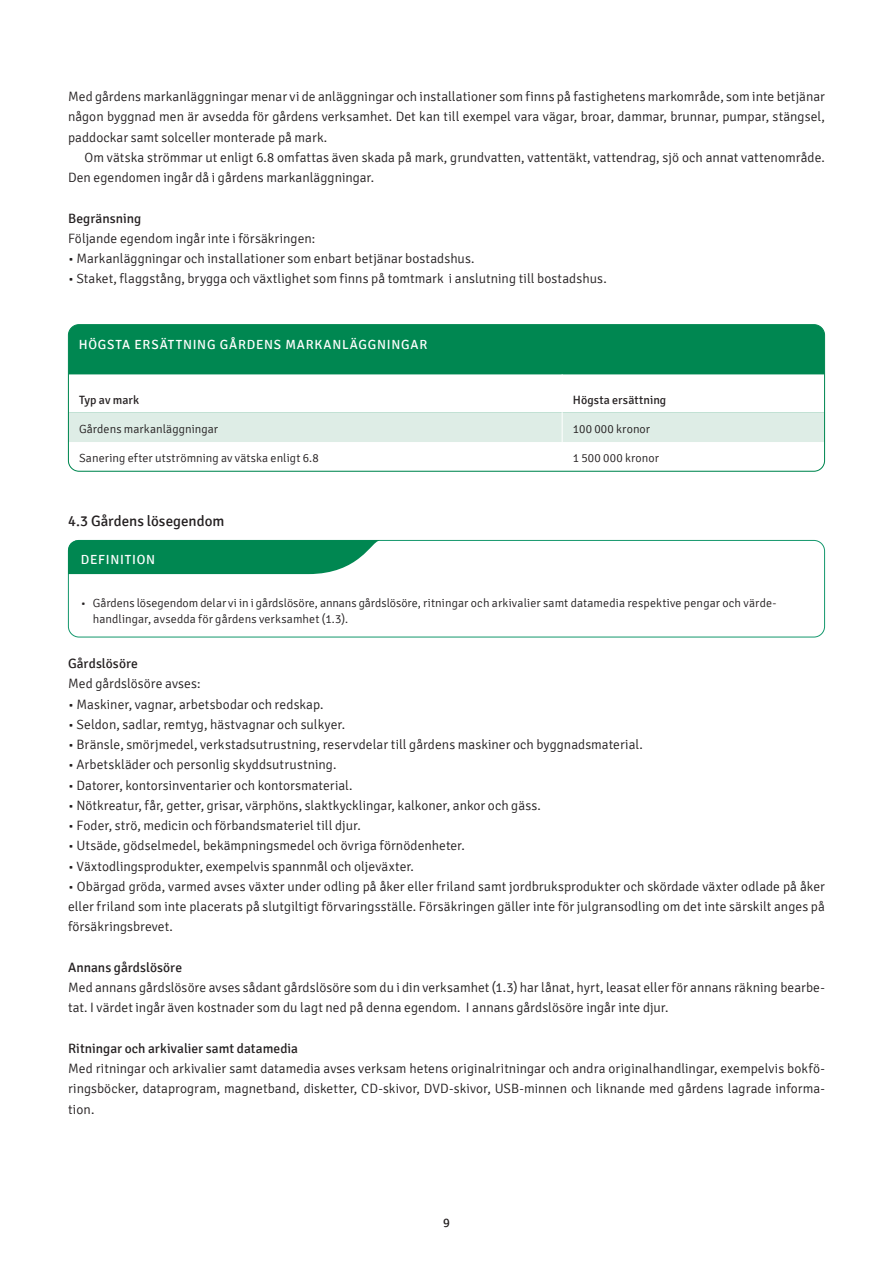
<style>
.page{position:relative;width:893px;height:1263px;background:#fff}
.page>*{position:absolute;margin:0;border:0;box-sizing:border-box;transform-origin:0 0}
.Rubrik_Nivå_4_ej_avs{font:15px "Signika";color:#231f20}
.Rubrik_Nivå_4_ej_avs-2{font:300 13.5px/20.2px "Signika";color:#231f20;text-align:justify}
.Rubrik_Nivå_4_ej_avs-3{font:13.5px "Signika";letter-spacing:.005em;color:#231f20}
.Faktaruta_Tabell_huv{font:13.2px "Signika";letter-spacing:.06em;color:#fff}
.t1{font:12.75px "Signika";color:#231f20}
.Faktaruta_text{font:300 12px/16.5px "Signika";letter-spacing:.005em;color:#231f20}
.t2{font:12px "Signika";letter-spacing:.01em;color:#231f20}
</style>
<div class="page">
<div style="left:68px;top:325px;width:757px;height:146px;background:#008751;border-radius:11px"></div>
<div style="left:70px;top:374px;width:753px;height:39px;background:#fff"></div>
<hr style="left:562px;top:374px;width:1px;height:39px;background:#fff">
<svg style="left:70px;top:413px;width:753px;height:57px;background:#eef5f2"></svg>
<div style="left:68px;top:324px;width:757px;height:148px;border:1px solid #008751;border-radius:11px"></div>
<div style="left:68px;top:540px;width:757px;height:97px;border:1px solid #13976c;border-radius:11px"></div>
<svg style="left:68px;top:540px;width:311px;height:34px;background:#128f5d"></svg>
<p class="Rubrik_Nivå_4_ej_avs-2" style="left:68px;top:87px;width:758px">Med gårdens markanläggningar menar vi de anläggningar och installationer som finns på fastighetens markområde, som inte betjänar någon byggnad men är avsedda för gårdens verksamhet. Det kan till exempel vara vägar, broar, dammar, brunnar, pumpar, stängsel, paddockar samt solceller monterade på mark.</p>
<p class="Rubrik_Nivå_4_ej_avs-2" style="left:68px;top:147px;width:758px;text-indent:16px">Om vätska strömmar ut enligt 6.8 omfattas även skada på mark, grundvatten, vattentäkt, vattendrag, sjö och annat vattenområde.<br>Den egendomen ingår då i gårdens markanläggningar.</p>
<p class="Rubrik_Nivå_4_ej_avs-3" style="left:68px;top:210px;width:75px">Begränsning</p>
<p class="Rubrik_Nivå_4_ej_avs-2" style="left:68px;top:228px;width:249px">Följande egendom ingår inte i försäkringen:</p>
<p class="Rubrik_Nivå_4_ej_avs-2" style="left:68px;top:249px;width:408px">• Markanläggningar och installationer som enbart betjänar bostadshus.</p>
<p class="Rubrik_Nivå_4_ej_avs-2" style="left:68px;top:269px;width:540px">• Staket, flaggstång, brygga och växtlighet som finns på tomtmark i anslutning till bostadshus.</p>
<p class="Faktaruta_Tabell_huv" style="left:79px;top:337px;width:350px">HÖGSTA ERSÄTTNING GÅRDENS MARKANLÄGGNINGAR</p>
<p class="t2" style="left:79px;top:393px;width:62px">Typ av mark</p>
<p class="t2" style="left:573px;top:393px;width:95px">Högsta ersättning</p>
<p class="Faktaruta_text" style="left:79px;top:421px;width:141px">Gårdens markanläggningar</p>
<p class="Faktaruta_text" style="left:573px;top:421px;width:79px">100 000 kronor</p>
<p class="Faktaruta_text" style="left:79px;top:450px;width:241px">Sanering efter utströmning av vätska enligt 6.8</p>
<p class="Faktaruta_text" style="left:573px;top:450px;width:88px">1 500 000 kronor</p>
<p class="Rubrik_Nivå_4_ej_avs" style="left:68px;top:513px;width:158px">4.3 Gårdens lösegendom</p>
<p class="Faktaruta_Tabell_huv" style="left:81px;top:552px;width:76px">DEFINITION</p>
<p class="Faktaruta_text" style="left:93px;top:594px;width:685px;text-indent:-12px">• Gårdens lösegendom delar vi in i gårdslösöre, annans gårdslösöre, ritningar och arkivalier samt datamedia respektive pengar och värde&shy;handlingar, avsedda för gårdens verksamhet (1.3).</p>
<p class="Rubrik_Nivå_4_ej_avs-3" style="left:68px;top:656px;width:71px">Gårdslösöre</p>
<p class="Rubrik_Nivå_4_ej_avs-2" style="left:68px;top:674px;width:134px">Med gårdslösöre avses:</p>
<p class="Rubrik_Nivå_4_ej_avs-2" style="left:68px;top:694px;width:257px">• Maskiner, vagnar, arbetsbodar och redskap.</p>
<p class="Rubrik_Nivå_4_ej_avs-2" style="left:68px;top:714px;width:279px">• Seldon, sadlar, remtyg, hästvagnar och sulkyer.</p>
<p class="Rubrik_Nivå_4_ej_avs-2" style="left:68px;top:735px;width:576px">• Bränsle, smörjmedel, verkstadsutrustning, reservdelar till gårdens maskiner och byggnadsmaterial.</p>
<p class="Rubrik_Nivå_4_ej_avs-2" style="left:68px;top:755px;width:270px">• Arbetskläder och personlig skyddsutrustning.</p>
<p class="Rubrik_Nivå_4_ej_avs-2" style="left:68px;top:775px;width:286px">• Datorer, kontorsinventarier och kontorsmaterial.</p>
<p class="Rubrik_Nivå_4_ej_avs-2" style="left:68px;top:795px;width:474px">• Nötkreatur, får, getter, grisar, värphöns, slaktkycklingar, kalkoner, ankor och gäss.</p>
<p class="Rubrik_Nivå_4_ej_avs-2" style="left:68px;top:816px;width:294px">• Foder, strö, medicin och förbandsmateriel till djur.</p>
<p class="Rubrik_Nivå_4_ej_avs-2" style="left:68px;top:836px;width:398px">• Utsäde, gödselmedel, bekämpningsmedel och övriga förnödenheter.</p>
<p class="Rubrik_Nivå_4_ej_avs-2" style="left:68px;top:856px;width:347px">• Växtodlingsprodukter, exempelvis spannmål och oljeväxter.</p>
<p class="Rubrik_Nivå_4_ej_avs-2" style="left:68px;top:876px;width:758px">• Obärgad gröda, varmed avses växter under odling på åker eller friland samt jordbruksprodukter och skördade växter odlade på åker eller friland som inte placerats på slutgiltigt förvaringsställe. Försäkringen gäller inte för julgransodling om det inte särskilt anges på försäkringsbrevet.</p>
<p class="Rubrik_Nivå_4_ej_avs-3" style="left:68px;top:960px;width:116px">Annans gårdslösöre</p>
<p class="Rubrik_Nivå_4_ej_avs-2" style="left:68px;top:978px;width:758px">Med annans gårdslösöre avses sådant gårdslösöre som du i din verksamhet (1.3) har lånat, hyrt, leasat eller för annans räkning bearbe&shy;tat. I värdet ingår även kostnader som du lagt ned på denna egendom. I annans gårdslösöre ingår inte djur.</p>
<p class="Rubrik_Nivå_4_ej_avs-3" style="left:68px;top:1041px;width:231px">Ritningar och arkivalier samt datamedia</p>
<p class="Rubrik_Nivå_4_ej_avs-2" style="left:68px;top:1059px;width:758px">Med ritningar och arkivalier samt datamedia avses verksam hetens originalritningar och andra originalhandlingar, exempelvis bokfö&shy;ringsböcker, dataprogram, magnetband, disketter, CD-skivor, DVD-skivor, USB-minnen och liknande med gårdens lagrade informa&shy;tion.</p>
<p class="t1" style="left:443px;top:1215px;width:8px">9</p>
</div>
